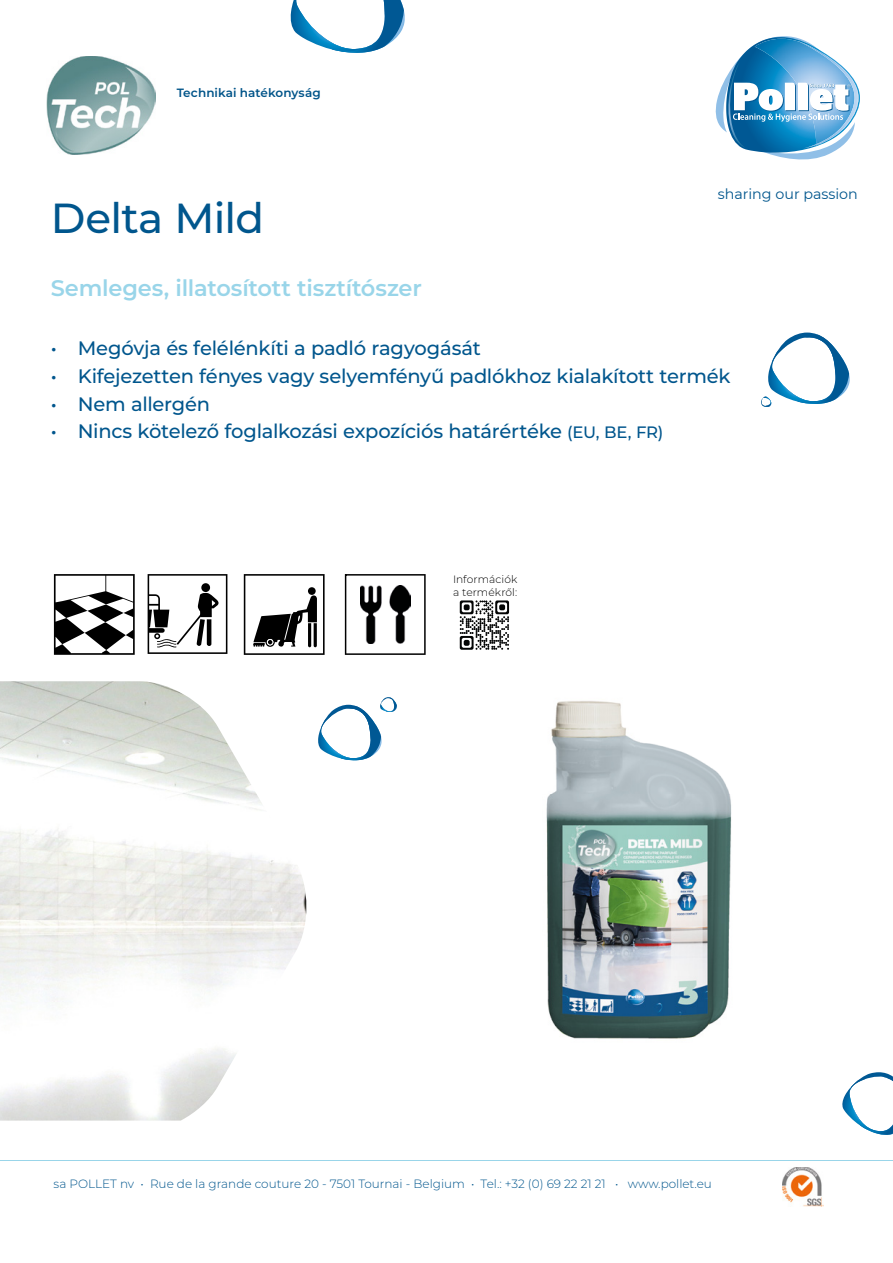
<style>
.page{position:relative;width:893px;height:1263px;background:#fff}
.page>*{position:absolute;margin:0;border:0;box-sizing:border-box;transform-origin:0 0}
.t1{font:500 42px "Montserrat";letter-spacing:-.015em;color:#00568d}
.t2{font:600 22.5px "Montserrat";letter-spacing:-.01em;color:#99d5e9}
.t3{font:500 19.5px "Montserrat";letter-spacing:-.01em;color:#00568d}
.t4{font:14.25px "Montserrat";color:#00568d}
.t5{font:300 12px "Montserrat";color:#00568d}
.t6{font:600 12px "Montserrat";letter-spacing:.005em;color:#005489}
.t7{font:300 10.65px/12.8px "Montserrat";letter-spacing:.005em;color:#000}
.s1{font-size:16.5px}
</style>
<div class="page">
<svg style="left:842px;top:1072px;width:51px;height:63px"></svg>
<img style="left:783px;top:1167px;width:40px;height:40px">
<svg style="left:761px;top:333px;width:89px;height:74px"></svg>
<svg style="left:290px;top:0;width:115px;height:53px"></svg>
<svg style="left:318px;top:697px;width:79px;height:64px"></svg>
<img style="left:47px;top:56px;width:109px;height:98px">
<hr style="left:0;top:1160px;width:893px;height:1px;background:#99d5e9">
<img style="left:0;top:681px;width:307px;height:439px">
<svg style="left:148px;top:574px;width:79px;height:80px"></svg>
<svg style="left:54px;top:574px;width:80px;height:81px"></svg>
<svg style="left:345px;top:574px;width:81px;height:81px"></svg>
<img style="left:360px;top:585px;width:50px;height:59px">
<svg style="left:460px;top:600px;width:49px;height:50px"></svg>
<svg style="left:244px;top:574px;width:81px;height:81px"></svg>
<img style="left:855px;top:81px;width:4px;height:35px">
<svg style="left:715px;top:36px;width:140px;height:124px"></svg>
<img style="left:546px;top:701px;width:186px;height:338px">
<p class="t6" style="left:177px;top:84px;width:145px">Technikai hatékonyság</p>
<h1 class="t1" style="left:51px;top:189px;width:215px">Delta Mild</h1>
<p class="t2" style="left:51px;top:272px;width:373px">Semleges, illatosított tisztítószer</p>
<p class="t4" style="left:718px;top:184px;width:142px">sharing our passion</p>
<p class="t3" style="left:51px;top:335px;width:431px">• Megóvja és felélénkíti a padló ragyogását</p>
<p class="t3" style="left:51px;top:363px;width:681px">• Kifejezetten fényes vagy selyemfényű padlókhoz kialakított termék</p>
<p class="t3" style="left:51px;top:390px;width:161px">• Nem allergén</p>
<p class="t3" style="left:51px;top:418px;width:614px">• Nincs kötelező foglalkozási expozíciós határértéke <span class="s1">(EU, BE, FR)</span></p>
<p class="t7" style="left:453px;top:573px;width:66px">Információk a termékről:</p>
<p class="t5" style="left:54px;top:1175px;width:660px">sa POLLET nv • Rue de la grande couture 20 - 7501 Tournai - Belgium • Tel.: +32 (0) 69 22 21 21 • www.pollet.eu</p>
</div>
